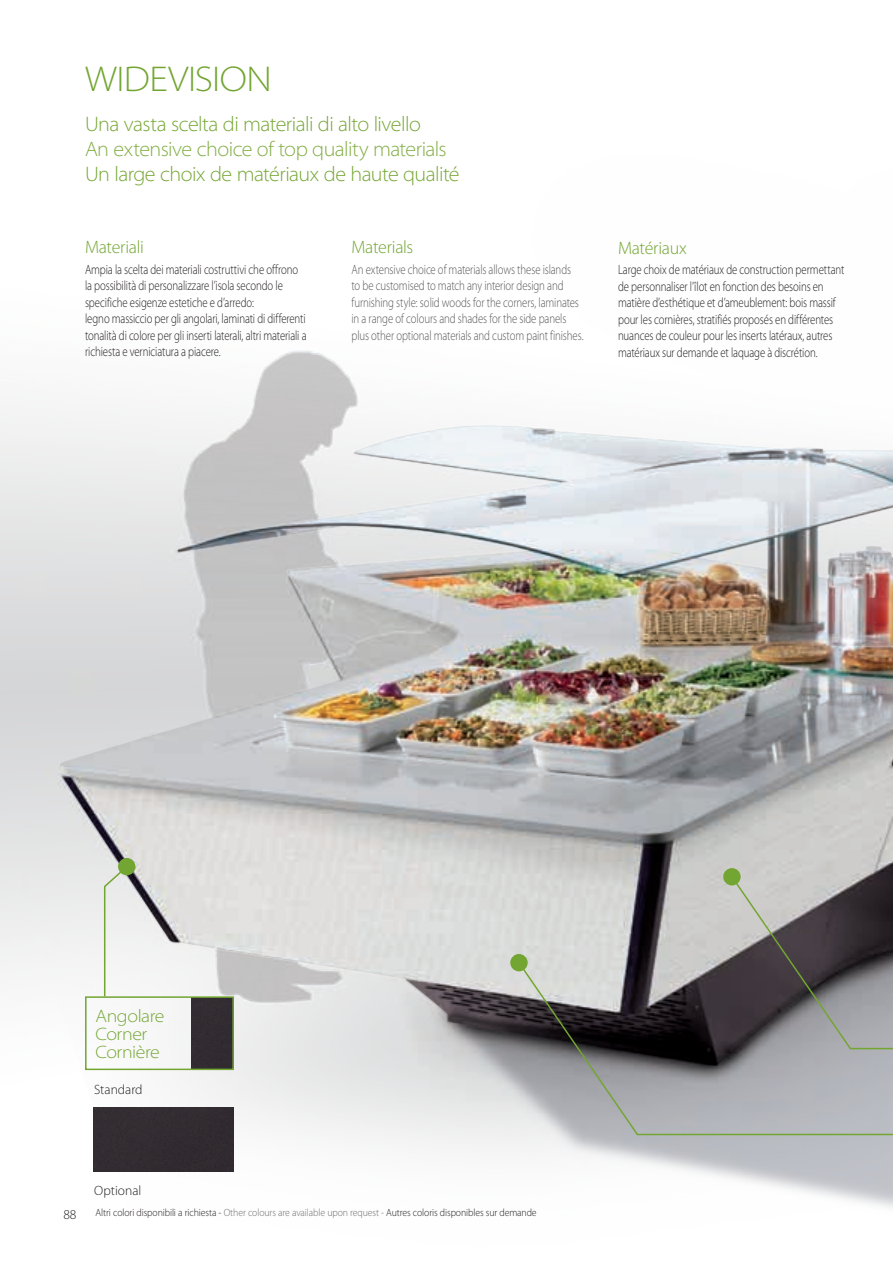
<style>
.page{position:relative;width:893px;height:1263px;background:#fff}
.page>*{position:absolute;margin:0;border:0;box-sizing:border-box;transform-origin:0 0}
.t1{font:300 semi-expanded 36px "Myriad Pro";letter-spacing:-.01em;color:#73a532}
.t2{font:300 semi-expanded 21px "Myriad Pro";letter-spacing:-.025em;color:#73a532;scale:.95 1}
.t3{font:300 semi-expanded 21px "Myriad Pro";letter-spacing:-.025em;color:#80ac41;scale:.95 1}
.t4{font:300 18px "Myriad Pro";letter-spacing:-.015em;color:#73a532}
.t5{font:300 semi-expanded 18px/18px "Myriad Pro";letter-spacing:-.025em;color:#73a532}
.t6{font:300 13.5px/16.5px "Myriad Pro";letter-spacing:-.01em;color:#231f20;scale:.8 1}
.t7{font:300 13.5px/16.5px "Myriad Pro";letter-spacing:-.01em;color:#57585a;scale:.8 1}
.t8{font:300 13.5px "Myriad Pro";letter-spacing:-.01em;color:#231f20}
.t9{font:300 10.5px "Myriad Pro";letter-spacing:-.01em;color:#231f20;scale:.93 1}
.s1{color:#6c6d70}
</style>
<div class="page">
<img style="left:0;top:350px;width:893px;height:858px">
<div style="left:94px;top:1107px;width:140px;height:64px;background:#322c31"></div>
<svg style="left:103px;top:864px;width:26px;height:132px"></svg>
<div style="left:118px;top:858px;width:17px;height:17px;background:#73a532;border-radius:50%"></div>
<svg style="left:517px;top:960px;width:376px;height:176px;background:#89898c"></svg>
<div style="left:510px;top:954px;width:18px;height:17px;background:#73a532;border-radius:50%"></div>
<svg style="left:730px;top:875px;width:163px;height:175px;background:#706d6f"></svg>
<div style="left:723px;top:868px;width:18px;height:17px;background:#73a532;border-radius:50%"></div>
<div style="left:192px;top:999px;width:39px;height:68px;background:#322c31"></div>
<div style="left:85px;top:996px;width:149px;height:74px;border:2px solid #73a532"></div>
<h1 class="t1" style="left:85px;top:59px;width:188px">WIDEVISION</h1>
<h2 class="t2" style="left:85px;top:112px;width:355px">Una vasta scelta di materiali di alto livello</h2>
<h2 class="t3" style="left:85px;top:137px;width:382px">An extensive choice of top quality materials</h2>
<h2 class="t2" style="left:85px;top:162px;width:396px">Un large choix de matériaux de haute qualité</h2>
<h3 class="t4" style="left:85px;top:237px;width:61px">Materiali</h3>
<p class="t6" style="left:85px;top:261px;width:278px">Ampia la scelta dei materiali costruttivi che offrono la possibilità di personalizzare l’isola secondo le specifiche esigenze estetiche e d’arredo:<br>legno massiccio per gli angolari, laminati di differenti tonalità di colore per gli inserti laterali, altri materiali a richiesta e verniciatura a piacere.</p>
<h3 class="t4" style="left:351px;top:237px;width:63px">Materials</h3>
<p class="t7" style="left:351px;top:261px;width:292px">An extensive choice of materials allows these islands<br>to be customised to match any interior design and furnishing style: solid woods for the corners, laminates in a range of colours and shades for the side panels plus other optional materials and custom paint finishes.</p>
<h3 class="t4" style="left:618px;top:238px;width:70px">Matériaux</h3>
<p class="t6" style="left:618px;top:262px;width:284px">Large choix de matériaux de construction permettant de personnaliser l’îlot en fonction des besoins en matière d’esthétique et d’ameublement: bois massif pour les cornières, stratifiés proposés en différentes nuances de couleur pour les inserts latéraux, autres matériaux sur demande et laquage à discrétion.</p>
<h3 class="t5" style="left:96px;top:1007px;width:71px">Angolare<br>Corner<br>Cornière</h3>
<p class="t8" style="left:94px;top:1082px;width:50px">Standard</p>
<p class="t8" style="left:94px;top:1183px;width:49px">Optional</p>
<p class="t8" style="left:63px;top:1207px;width:15px">88</p>
<p class="t9" style="left:96px;top:1207px;width:476px">Altri colori disponibili a richiesta - <span class="s1">Other colours are available upon request -</span> Autres coloris disponibles sur demande</p>
</div>
